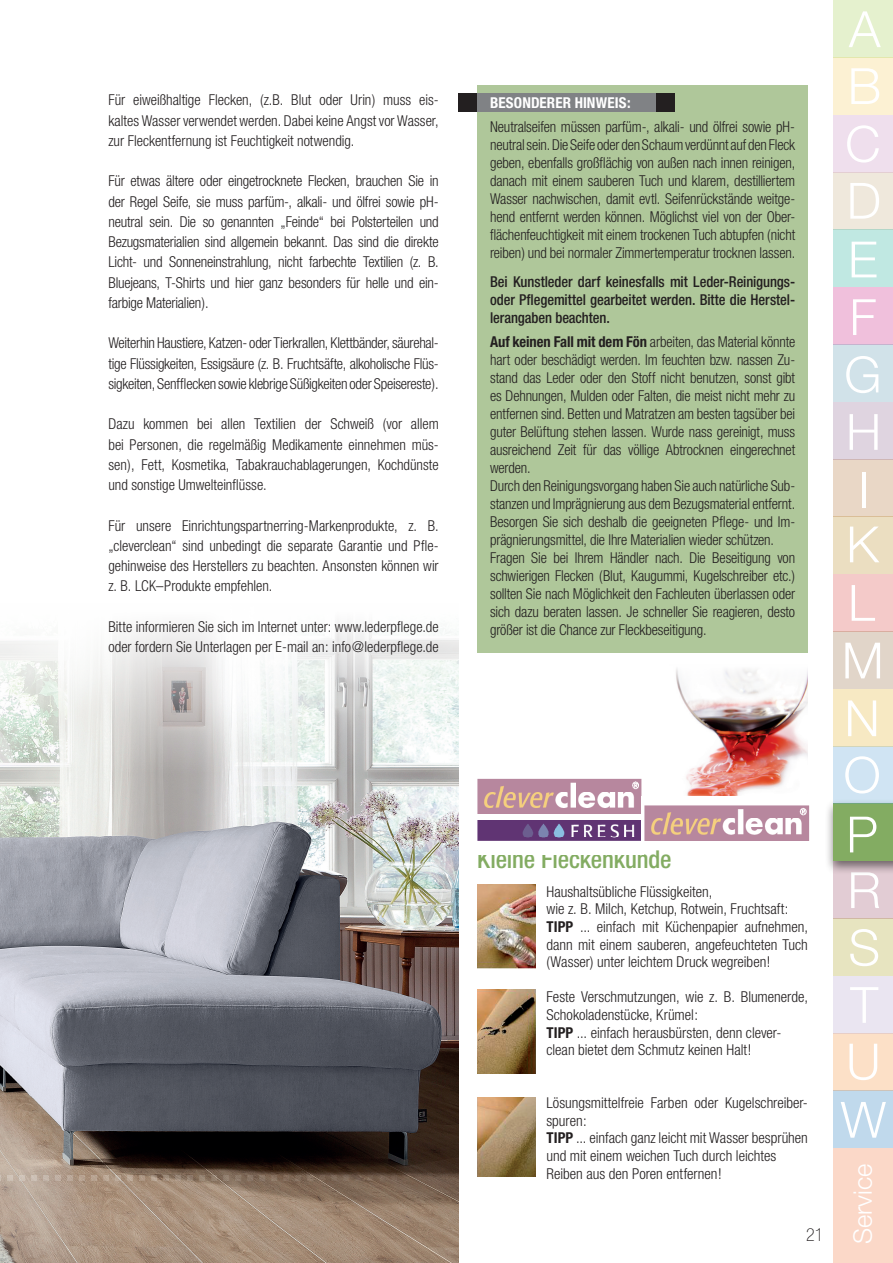
<style>
.page{position:relative;width:893px;height:1263px;background:#fff}
.page>*{position:absolute;margin:0;border:0;box-sizing:border-box;transform-origin:0 0}
.t1{font:300 50.1px/56.8px "Helvetica Neue";color:#fff}
.t2{font:300 25.5px "Helvetica Neue";color:#fff}
.t3{font:500 condensed 24.6px "Helvetica Neue";letter-spacing:-.005em;color:#83ac62}
.t4{font:100 condensed 18px "Helvetica Neue";color:#231f20}
.t5{font:300 condensed 15px/18px "Helvetica Neue";letter-spacing:-.005em;color:#231f20;text-align:justify}
.t6{font:500 condensed 15px/17.9px "Helvetica Neue";letter-spacing:-.005em;color:#231f20;text-align:justify}
.t7{font:700 condensed 15px "Helvetica Neue";letter-spacing:.005em;color:#fff}
.s1{font-weight:700}
</style>
<div class="page">
<img style="left:676px;top:669px;width:132px;height:127px">
<img style="left:0;top:622px;width:458px;height:641px">
<div style="left:477px;top:85px;width:331px;height:567px;background:#afc79a"></div>
<div style="left:458px;top:93px;width:198px;height:19px;background:#808285"></div>
<div style="left:656px;top:93px;width:19px;height:19px;background:#231f20"></div>
<div style="left:458px;top:93px;width:19px;height:19px;background:#231f20"></div>
<img style="left:477px;top:885px;width:58px;height:83px">
<img style="left:477px;top:990px;width:58px;height:83px">
<img style="left:477px;top:1098px;width:58px;height:79px">
<svg style="left:0;top:1175px;width:457px;height:6px;background:#917d6c"></svg>
<img style="left:477px;top:778px;width:165px;height:63px">
<img style="left:641px;top:796px;width:169px;height:45px">
<div style="left:833px;top:574px;width:60px;height:57px;background:#f4cac9"></div>
<div style="left:833px;top:517px;width:60px;height:57px;background:#ebdec1"></div>
<div style="left:833px;top:459px;width:60px;height:58px;background:#e9d7c6"></div>
<div style="left:833px;top:402px;width:60px;height:57px;background:#dfd4e0"></div>
<div style="left:833px;top:172px;width:60px;height:58px;background:#efe8dc"></div>
<div style="left:833px;top:115px;width:60px;height:57px;background:#efdfed"></div>
<div style="left:833px;top:57px;width:60px;height:58px;background:#fcf1d3"></div>
<div style="left:833px;top:0;width:60px;height:57px;background:#e5f1ce"></div>
<div style="left:833px;top:230px;width:60px;height:57px;background:#c0e8e2"></div>
<div style="left:833px;top:287px;width:60px;height:57px;background:#f0c0dc"></div>
<div style="left:833px;top:344px;width:60px;height:58px;background:#d1e2e9"></div>
<div style="left:833px;top:1148px;width:60px;height:115px;background:#fbd8c8"></div>
<div style="left:833px;top:1091px;width:60px;height:57px;background:#c0d9ec"></div>
<div style="left:833px;top:1033px;width:60px;height:58px;background:#fce0c7"></div>
<div style="left:833px;top:976px;width:60px;height:57px;background:#eae5f1"></div>
<div style="left:833px;top:918px;width:60px;height:58px;background:#e7e4c0"></div>
<div style="left:833px;top:861px;width:60px;height:57px;background:#e2ccd4"></div>
<div style="left:824px;top:799px;width:69px;height:76px;background:#231f20;opacity:.6"></div>
<div style="left:833px;top:804px;width:60px;height:57px;background:#83ac62"></div>
<div style="left:833px;top:746px;width:60px;height:58px;background:#d0e4f3"></div>
<div style="left:833px;top:689px;width:60px;height:57px;background:#f7e9c3"></div>
<div style="left:833px;top:631px;width:60px;height:58px;background:#e1d5c9"></div>
<p class="t5" style="left:108px;top:90px;width:332px;line-height:20.2px">Für eiweißhaltige Flecken, (z.B. Blut oder Urin) muss eis&shy;kaltes Wasser verwendet werden. Dabei keine Angst vor Wasser, zur Fleckentfernung ist Feuchtigkeit notwendig.</p>
<p class="t5" style="left:108px;top:171px;width:332px;line-height:20.2px">Für etwas ältere oder eingetrocknete Flecken, brauchen Sie in der Regel Seife, sie muss parfüm-, alkali- und ölfrei sowie pH&shy;neutral sein. Die so genannten „Feinde“ bei Polsterteilen und Bezugsmaterialien sind allgemein bekannt. Das sind die direkte Licht- und Sonneneinstrahlung, nicht farbechte Textilien (z. B.<br>Bluejeans, T-Shirts und hier ganz besonders für helle und ein&shy;farbige Materialien).</p>
<p class="t5" style="left:108px;top:333px;width:332px;line-height:20.2px">Weiterhin Haustiere, Katzen- oder Tierkrallen, Klettbänder, säurehal&shy;tige Flüssigkeiten, Essigsäure (z. B. Fruchtsäfte, alkoholische Flüs&shy;sigkeiten, Senfflecken sowie klebrige Süßigkeiten oder Speisereste).</p>
<p class="t5" style="left:108px;top:414px;width:332px;line-height:20.2px">Dazu kommen bei allen Textilien der Schweiß (vor allem bei Personen, die regelmäßig Medikamente einnehmen müs&shy;sen), Fett, Kosmetika, Tabakrauchablagerungen, Kochdünste und sonstige Umwelteinflüsse.</p>
<p class="t5" style="left:108px;top:515px;width:332px;line-height:20.2px">Für unsere Einrichtungspartnerring-Markenprodukte, z. B. „cleverclean“ sind unbedingt die separate Garantie und Pfle&shy;gehinweise des Herstellers zu beachten. Ansonsten können wir z. B. LCK–Produkte empfehlen.</p>
<p class="t5" style="left:108px;top:616px;width:332px;line-height:20.2px">Bitte informieren Sie sich im Internet unter: www.lederpflege.de oder fordern Sie Unterlagen per E-mail an: info@lederpflege.de</p>
<p class="t7" style="left:490px;top:94px;width:142px">BESONDERER HINWEIS:</p>
<p class="t5" style="left:490px;top:117px;width:307px">Neutralseifen müssen parfüm-, alkali- und ölfrei sowie pH&shy;neutral sein. Die Seife oder den Schaum verdünnt auf den Fleck geben, ebenfalls großflächig von außen nach innen reinigen, danach mit einem sauberen Tuch und klarem, destilliertem Wasser nachwischen, damit evtl. Seifenrückstände weitge&shy;hend entfernt werden können. Möglichst viel von der Ober&shy;flächenfeuchtigkeit mit einem trockenen Tuch abtupfen (nicht reiben) und bei normaler Zimmertemperatur trocknen lassen.</p>
<p class="t6" style="left:490px;top:273px;width:307px">Bei Kunstleder darf keinesfalls mit Leder-Reinigungs&shy;oder Pflegemittel gearbeitet werden. Bitte die Herstel&shy;lerangaben beachten.</p>
<p class="t5" style="left:490px;top:332px;width:307px;text-align:left"><span class="s1">Auf keinen Fall mit dem Fön</span> arbeiten, das Material könnte hart oder beschädigt werden. Im feuchten bzw. nassen Zu&shy;stand das Leder oder den Stoff nicht benutzen, sonst gibt es Dehnungen, Mulden oder Falten, die meist nicht mehr zu entfernen sind. Betten und Matratzen am besten tagsüber bei guter Belüftung stehen lassen. Wurde nass gereinigt, muss ausreichend Zeit für das völlige Abtrocknen eingerechnet werden.<br>Durch den Reinigungsvorgang haben Sie auch natürliche Sub&shy;stanzen und Imprägnierung aus dem Bezugsmaterial entfernt.<br>Besorgen Sie sich deshalb die geeigneten Pflege- und Im&shy;prägnierungsmittel, die Ihre Materialien wieder schützen.<br>Fragen Sie bei Ihrem Händler nach. Die Beseitigung von schwierigen Flecken (Blut, Kaugummi, Kugelschreiber etc.) sollten Sie nach Möglichkeit den Fachleuten überlassen oder sich dazu beraten lassen. Je schneller Sie reagieren, desto größer ist die Chance zur Fleckbeseitigung.</p>
<h3 class="t3" style="left:477px;top:845px;width:196px">Kleine Fleckenkunde</h3>
<p class="t5" style="left:546px;top:882px;width:263px;text-align:left">Haushaltsübliche Flüssigkeiten,<br>wie z. B. Milch, Ketchup, Rotwein, Fruchtsaft:<br><span class="s1">TIPP</span> ... einfach mit Küchenpapier aufnehmen, dann mit einem sauberen, angefeuchteten Tuch (Wasser) unter leichtem Druck wegreiben!</p>
<p class="t5" style="left:546px;top:988px;width:263px;text-align:left">Feste Verschmutzungen, wie z. B. Blumenerde, Schokoladenstücke, Krümel:<br><span class="s1">TIPP</span> ... einfach herausbürsten, denn clever&shy;clean bietet dem Schmutz keinen Halt!</p>
<p class="t5" style="left:546px;top:1094px;width:263px;text-align:left">Lösungsmittelfreie Farben oder Kugelschreiber&shy;spuren:<br><span class="s1">TIPP</span> ... einfach ganz leicht mit Wasser besprühen und mit einem weichen Tuch durch leichtes Reiben aus den Poren entfernen!</p>
<p class="t4" style="left:806px;top:1225px;width:19px">21</p>
<h1 class="t1" style="left:848px;top:0;width:35px">A<br>B</h1>
<h1 class="t1" style="left:845px;top:114px;width:37px">C<br>D</h1>
<h1 class="t1" style="left:844px;top:230px;width:39px;line-height:57.4px;text-align:justify">E F G</h1>
<h1 class="t1" style="left:846px;top:402px;width:37px">H</h1>
<h1 class="t1" style="left:858px;top:461px;width:13px">I</h1>
<h1 class="t1" style="left:846px;top:515px;width:34px">K</h1>
<h1 class="t1" style="left:848px;top:573px;width:28px">L</h1>
<h1 class="t1" style="left:842px;top:631px;width:43px">M</h1>
<h1 class="t1" style="left:844px;top:689px;width:37px">N</h1>
<h1 class="t1" style="left:843px;top:745px;width:39px">O</h1>
<h1 class="t1" style="left:846px;top:805px;width:33px">P</h1>
<h1 class="t1" style="left:847px;top:861px;width:35px">R</h1>
<h1 class="t1" style="left:848px;top:918px;width:33px">S</h1>
<h1 class="t1" style="left:850px;top:975px;width:29px">T</h1>
<h1 class="t1" style="left:846px;top:1032px;width:36px">U</h1>
<h1 class="t1" style="left:841px;top:1090px;width:47px">W</h1>
<h2 class="t2" style="left:847px;top:1244px;width:82px;rotate:-90deg">Service</h2>
</div>
